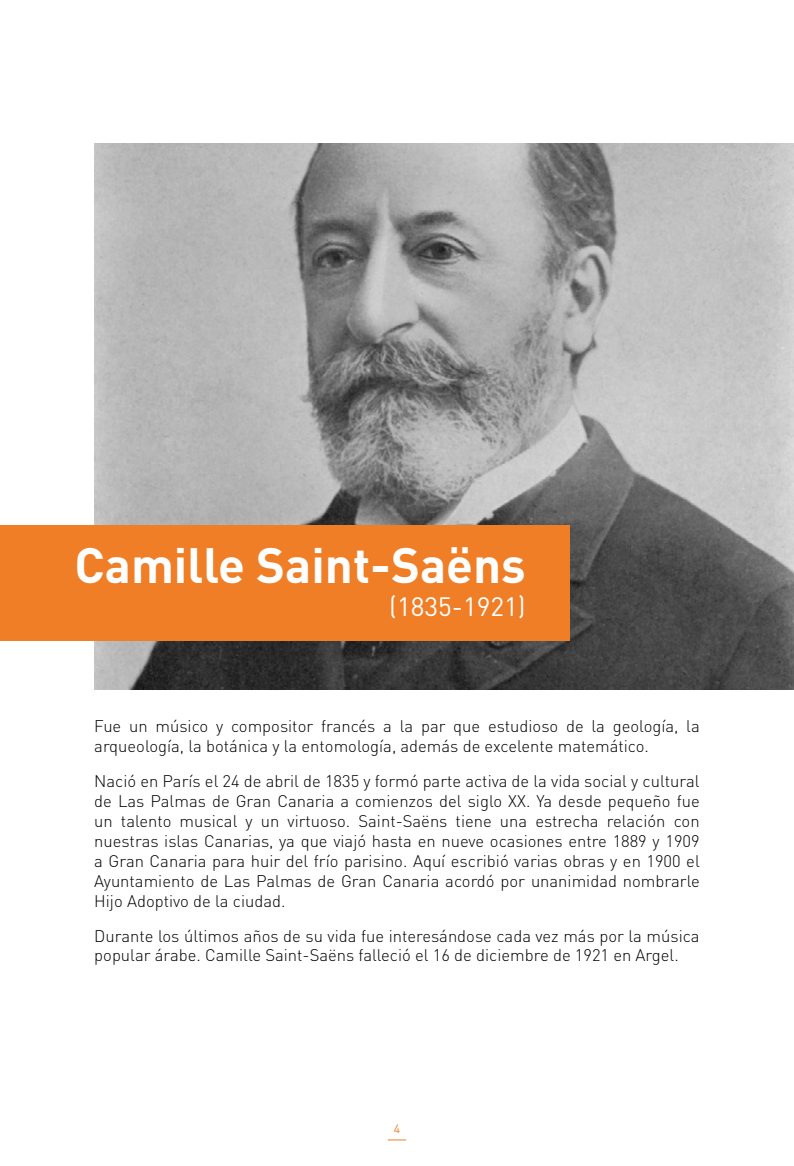
<style>
.page{position:relative;width:794px;height:1166px;background:#fff}
.page>*{position:absolute;margin:0;border:0;box-sizing:border-box;transform-origin:0 0}
.t1{font:700 49px "DIN Pro";color:#fff}
.t2{font:26.25px "DIN Pro";color:#fff}
.t3{font:300 16.62px/19.9px "DIN Pro";color:#000}
.t4{font:12.25px "DIN Pro";color:#ef7e26}
</style>
<div class="page">
<img style="left:94px;top:144px;width:700px;height:546px">
<div style="left:0;top:525px;width:569px;height:115px;background:#ef7e26"></div>
<svg style="left:388px;top:1139px;width:18px;height:1px"></svg>
<h1 class="t1" style="left:74px;top:532px;width:453px">Camille Saint-Saëns</h1>
<h2 class="t2" style="left:389px;top:589px;width:138px">(1835-1921)</h2>
<p class="t3" style="left:94px;top:715px;width:607px">Fue un músico y compositor francés a la par que estudioso de la geología, la arqueología, la botánica y la entomología, además de excelente matemático.</p>
<p class="t3" style="left:94px;top:770px;width:607px;text-align:justify">Nació en París el 24 de abril de 1835 y formó parte activa de la vida social y cultural de Las Palmas de Gran Canaria a comienzos del siglo XX. Ya desde pequeño fue un talento musical y un virtuoso. Saint-Saëns tiene una estrecha relación con nuestras islas Canarias, ya que viajó hasta en nueve ocasiones entre 1889 y 1909 a Gran Canaria para huir del frío parisino. Aquí escribió varias obras y en 1900 el Ayuntamiento de Las Palmas de Gran Canaria acordó por unanimidad nombrarle Hijo Adoptivo de la ciudad.</p>
<p class="t3" style="left:94px;top:925px;width:607px">Durante los últimos años de su vida fue interesándose cada vez más por la música popular árabe. Camille Saint-Saëns falleció el 16 de diciembre de 1921 en Argel.</p>
<p class="t4" style="left:394px;top:1120px;width:8px">4</p>
</div>
